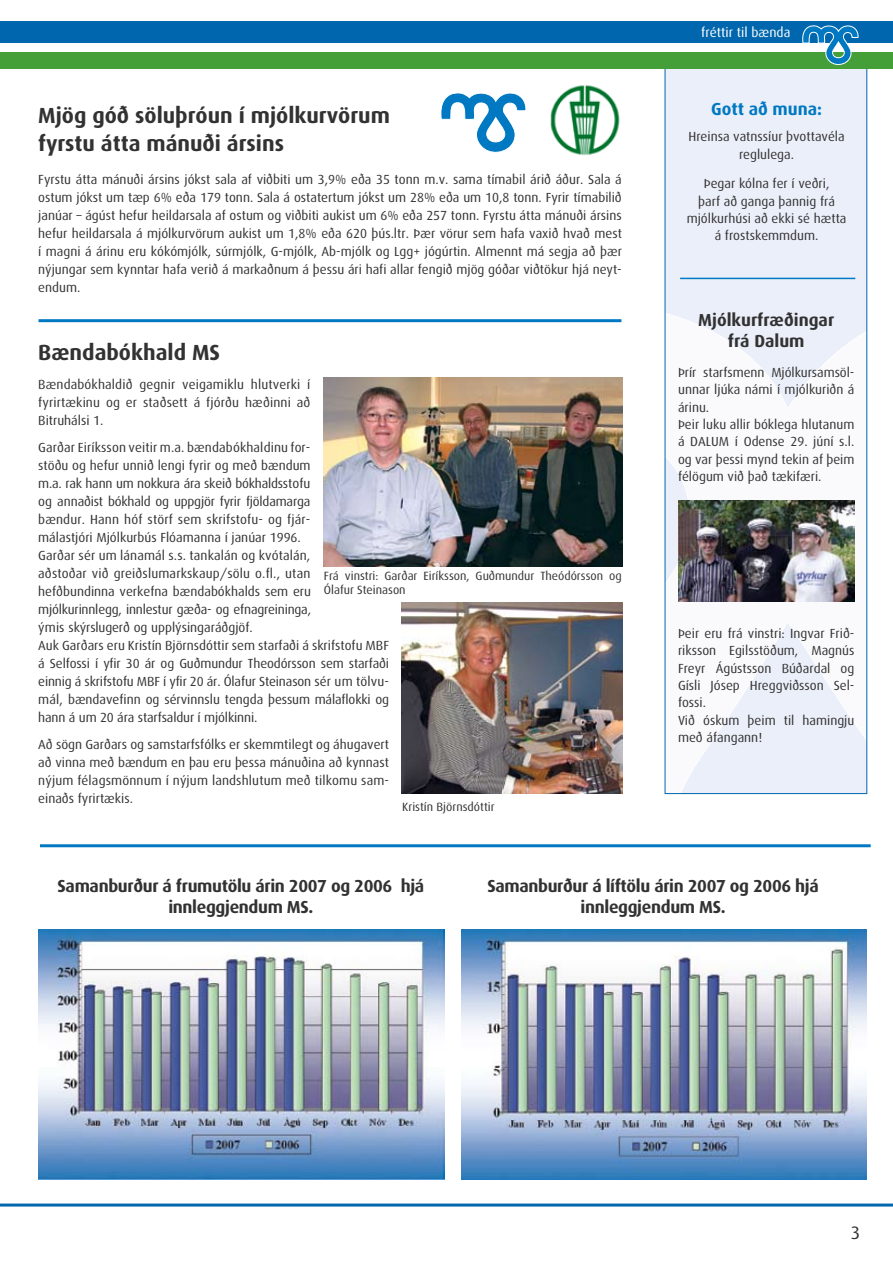
<style>
.page{position:relative;width:893px;height:1263px;background:#fff}
.page>*{position:absolute;margin:0;border:0;box-sizing:border-box;transform-origin:0 0}
.t1{font:700 21.9px/28.5px "Dax";color:#323232}
.t2{font:700 17.4px/21px "Dax";letter-spacing:-.02em;color:#323232;text-align:center}
.t3{font:700 17.4px/21px "Dax";color:#323232;text-align:center}
.t4{font:700 17.4px "Dax";color:#0079c2}
.t5{font:13.5px "Dax";color:#fff}
.t6{font:13.2px/18px "Dax";color:#323232}
.t7{font:12px/14.4px "Dax";color:#323232}
</style>
<div class="page">
<div style="left:665px;top:61px;width:202px;height:732px;background:#ebeff9"></div>
<svg style="left:667px;top:277px;width:198px;height:515px"></svg>
<hr style="left:0;top:1203px;width:893px;height:3px;background:#0066ad">
<div style="left:0;top:21px;width:893px;height:22px;background:#0066ad"></div>
<div style="left:0;top:52px;width:893px;height:17px;background:#459f38"></div>
<svg style="left:802px;top:25px;width:57px;height:40px"></svg>
<hr style="left:39px;top:319px;width:582px;height:3px;background:#0079c2">
<img style="left:38px;top:930px;width:407px;height:249px">
<img style="left:461px;top:930px;width:406px;height:249px">
<img style="left:323px;top:378px;width:299px;height:188px">
<img style="left:402px;top:603px;width:220px;height:191px">
<hr style="left:40px;top:844px;width:831px;height:3px;background:#0079c2">
<img style="left:550px;top:85px;width:70px;height:70px">
<svg style="left:441px;top:93px;width:85px;height:60px"></svg>
<img style="left:678px;top:500px;width:176px;height:101px">
<hr style="left:680px;top:278px;width:175px;height:1px;background:#0079c2">
<h1 class="t1" style="left:38px;top:101px;width:353px">Mjög góð söluþróun í mjólkurvörum fyrstu átta mánuði ársins</h1>
<p class="t6" style="left:38px;top:171px;width:585px">Fyrstu átta mánuði ársins jókst sala af viðbiti um 3,9% eða 35 tonn m.v. sama tímabil árið áður. Sala á ostum jókst um tæp 6% eða 179 tonn. Sala á ostatertum jókst um 28% eða um 10,8 tonn. Fyrir tímabilið janúar – ágúst hefur heildarsala af ostum og viðbiti aukist um 6% eða 257 tonn. Fyrstu átta mánuði ársins hefur heildarsala á mjólkurvörum aukist um 1,8% eða 620 þús.ltr. Þær vörur sem hafa vaxið hvað mest í magni á árinu eru kókómjólk, súrmjólk, G-mjólk, Ab-mjólk og Lgg+ jógúrtin. Almennt má segja að þær nýjungar sem kynntar hafa verið á markaðnum á þessu ári hafi allar fengið mjög góðar viðtökur hjá neyt&shy;endum.</p>
<h1 class="t1" style="left:38px;top:339px;width:183px">Bændabókhald MS</h1>
<p class="t6" style="left:38px;top:375px;width:274px;text-align:justify">Bændabókhaldið gegnir veigamiklu hlutverki í fyrir-tækinu og er staðsett á fjórðu hæðinni að Bitru-hálsi 1.</p>
<p class="t6" style="left:38px;top:438px;width:352px">Garðar Eiríksson veitir m.a. bændabókhaldinu for-<br>stöðu og hefur unnið lengi fyrir og með bændum<br>m.a. rak hann um nokkura ára skeið bókhalds-stofu<br>og annaðist bókhald og uppgjör fyrir fjöldamarga<br>bændur. Hann hóf störf sem skrifstofu- og fjár-<br>málastjóri Mjólkur-bús Flóamanna í janúar 1996.<br>Garðar sér um lánamál s.s. tankalán og kvótalán,<br>aðstoðar við greiðslumarkskaup/sölu o.fl., utan hefð--bundinna verkefna bændabókhalds sem eru mjólkur---innlegg, inn-lestur gæða- og efnagreininga,<br>ýmis skýrslu--gerð og upplýsingaráðgjöf.<br>Auk Garðars eru Kristín Björnsdóttir sem starfaði á skrifstofu MBF á Selfossi í yfir 30 ár og Guðmundur Theodórsson sem starfaði einnig á skrifstofu MBF í yfir 20 ár. Ólafur Steinason sér um tölvu&shy;mál, bændavefinn og sérvinnslu tengda þessum málaflokki og hann á um 20 ára starfsaldur í mjólk-inni.</p>
<p class="t6" style="left:38px;top:735px;width:352px;text-align:justify">Að sögn Garðars og samstarfsfólks er skemmtilegt og áhugavert að vinna með bændum en þau eru þessa mánuðina að kynnast nýjum félagsmönnum í nýjum landshlutum með tilkomu sam&shy;einaðs fyrirtækis.</p>
<p class="t7" style="left:324px;top:568px;width:299px">Frá vinstri: Garðar Eiríksson, Guðmundur Theódórsson og<br>Ólafur Steinason</p>
<p class="t7" style="left:402px;top:799px;width:94px">Kristín Björnsdóttir</p>
<p class="t5" style="left:701px;top:25px;width:91px">fréttir til bænda</p>
<h2 class="t4" style="left:711px;top:100px;width:112px">Gott a› muna:</h2>
<p class="t6" style="left:688px;top:128px;width:158px;line-height:17.4px;text-align:center">Hreinsa vatnssíur þvottavéla reglulega.</p>
<p class="t6" style="left:687px;top:175px;width:161px;line-height:17.4px;text-align:center">Þegar kólna fer í veðri,<br>þarf að ganga þannig frá mjólkurhúsi að ekki sé hætta á frostskemmdum.</p>
<h2 class="t3" style="left:698px;top:310px;width:137px">Mjólkurfræðingar frá Dalum</h2>
<p class="t6" style="left:678px;top:364px;width:178px;line-height:17.4px">Þrír starfsmenn Mjólkursamsöl&shy;unnar ljúka námi í mjólkuriðn á árinu.<br>Þeir luku allir bóklega hlutanum á DALUM í Odense 29. júní s.l. og var þessi mynd tekin af þeim félögum við það tækifæri.</p>
<p class="t6" style="left:678px;top:625px;width:178px;line-height:17.4px">Þeir eru frá vinstri: Ingvar Frið&shy;riksson Egilsstöðum, Magnús<br>Freyr Ágústsson Búðardal og<br>Gísli Jósep Hreggviðsson Sel&shy;fossi.<br>Við óskum þeim til hamingju með áfangann!</p>
<h2 class="t2" style="left:58px;top:875px;width:368px">Samanburður á frumutölu árin 2007 og 2006 hjá innleggjendum MS.</h2>
<h2 class="t2" style="left:487px;top:875px;width:333px">Samanburður á líftölu árin 2007 og 2006 hjá innleggjendum MS.</h2>
</div>
